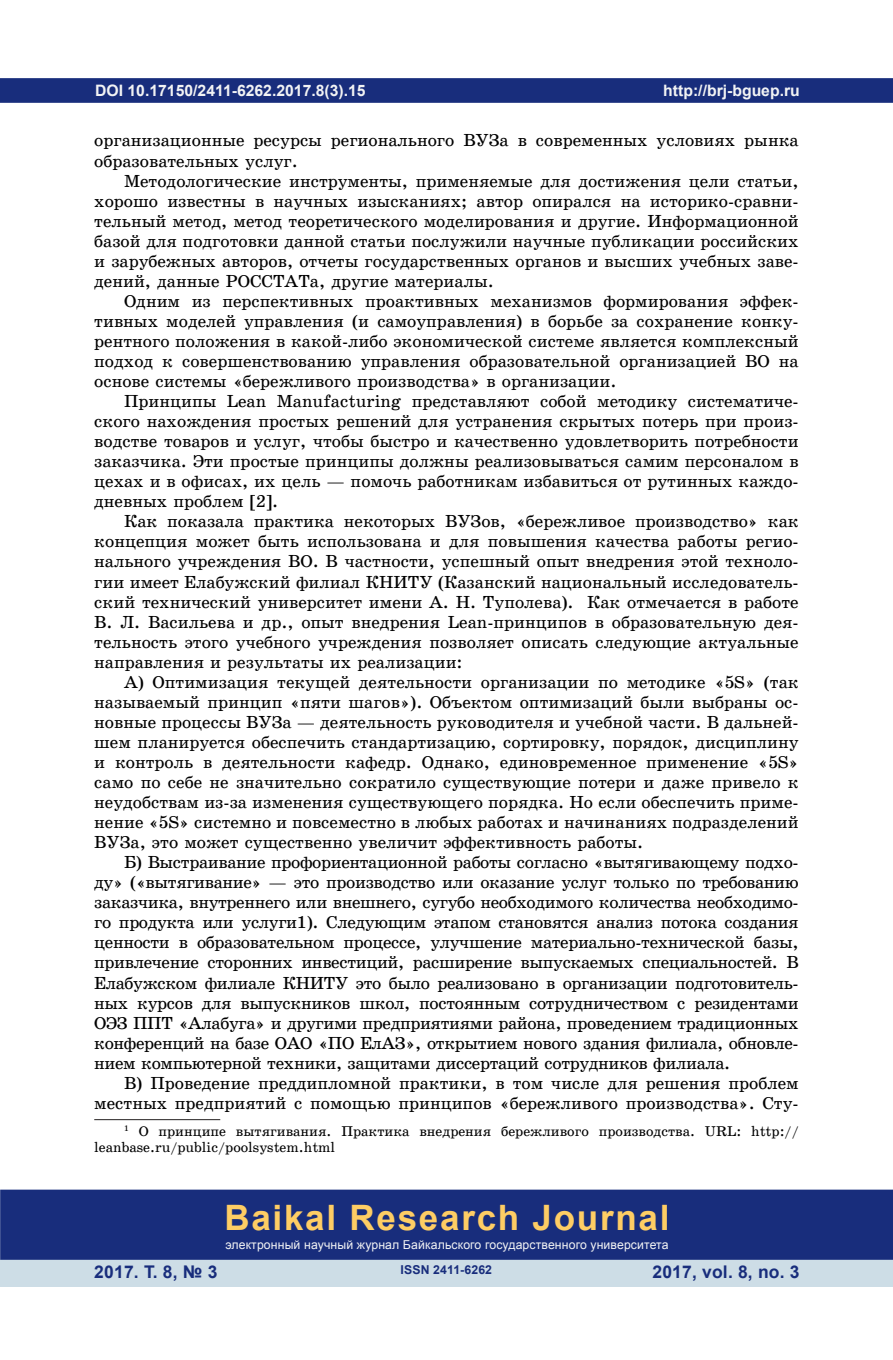
<style>
.page{position:relative;width:893px;height:1360px;background:#fff}
.page>*{position:absolute;margin:0;border:0;box-sizing:border-box;transform-origin:0 0}
.t1{font:700 35px "Arial";letter-spacing:.05em;color:#fecd64}
.Текст{font:17.5px/20.1px "School Book C";color:#000;text-align:justify}
.t2{font:700 17.5px "Arial";letter-spacing:.01em;color:#182d7c}
.Текст-2{font:700 15.75px "Arial";color:#f2f3f4}
.Сноска{font:14.17px/15.9px "School Book C";color:#000}
.t3{font:12.25px "Arial";letter-spacing:.01em;color:#f2f3f4}
.t4{font:700 12.25px "Arial";letter-spacing:.01em;color:#182d7c}
</style>
<div class="page">
<div style="left:0;top:78px;width:893px;height:25px;background:#182d7c;border:2px solid #182d7c"></div>
<div style="left:0;top:1258px;width:893px;height:28px;background:#cddde6"></div>
<div style="left:0;top:1189px;width:893px;height:70px;background:#182d7c;border:2px solid #182d7c"></div>
<hr style="left:94px;top:1119px;width:126px;height:1px;background:#231f20">
<p class="Текст-2" style="left:95px;top:79px;width:272px">DOI 10.17150/2411-6262.2017.8(3).15</p>
<p class="Текст" style="left:94px;top:131px;width:706px">организационные ресурсы регионального ВУЗа в современных условиях рынка образовательных услуг.</p>
<p class="Текст" style="left:94px;top:171px;width:706px;text-indent:30px">Методологические инструменты, применяемые для достижения цели статьи, хорошо известны в научных изысканиях; автор опирался на историко-сравни&shy;тельный метод, метод теоретического моделирования и другие. Информационной базой для подготовки данной статьи послужили научные публикации российских и зарубежных авторов, отчеты государственных органов и высших учебных заве&shy;дений, данные РОССТАТа, другие материалы.</p>
<p class="Текст" style="left:94px;top:291px;width:706px;text-indent:30px">Одним из перспективных проактивных механизмов формирования эффек&shy;тивных моделей управления (и самоуправления) в борьбе за сохранение конку&shy;рентного положения в какой-либо экономической системе является комплексный подход к совершенствованию управления образовательной организацией ВО на основе системы «бережливого производства» в организации.</p>
<p class="Текст" style="left:94px;top:391px;width:706px;text-indent:30px">Принципы Lean Manufacturing представляют собой методику систематиче&shy;ского нахождения простых решений для устранения скрытых потерь при произ&shy;водстве товаров и услуг, чтобы быстро и качественно удовлетворить потребности заказчика. Эти простые принципы должны реализовываться самим персоналом в цехах и в офисах, их цель — помочь работникам избавиться от рутинных каждо&shy;дневных проблем [2].</p>
<p class="Текст" style="left:94px;top:511px;width:706px;text-indent:30px">Как показала практика некоторых ВУЗов, «бережливое производство» как концепция может быть использована и для повышения качества работы регио&shy;нального учреждения ВО. В частности, успешный опыт внедрения этой техноло&shy;гии имеет Елабужский филиал КНИТУ (Казанский национальный исследователь&shy;ский технический университет имени А. Н. Туполева). Как отмечается в работе В. Л. Васильева и др., опыт внедрения Lean-принципов в образовательную дея&shy;тельность этого учебного учреждения позволяет описать следующие актуальные направления и результаты их реализации:</p>
<p class="Текст" style="left:94px;top:672px;width:706px;text-indent:30px">А) Оптимизация текущей деятельности организации по методике «5S» (так называемый принцип «пяти шагов»). Объектом оптимизаций были выбраны ос&shy;новные процессы ВУЗа — деятельность руководителя и учебной части. В дальней&shy;шем планируется обеспечить стандартизацию, сортировку, порядок, дисциплину и контроль в деятельности кафедр. Однако, единовременное применение «5S» само по себе не значительно сократило существующие потери и даже привело к неудобствам из-за изменения существующего порядка. Но если обеспечить приме&shy;нение «5S» системно и повсеместно в любых работах и начинаниях подразделений ВУЗа, это может существенно увеличит эффективность работы.</p>
<p class="Текст" style="left:94px;top:852px;width:706px;text-indent:30px">Б) Выстраивание профориентационной работы согласно «вытягивающему подхо&shy;ду» («вытягивание» — это производство или оказание услуг только по требованию заказчика, внутреннего или внешнего, сугубо необходимого количества необходимо&shy;го продукта или услуги1). Следующим этапом становятся анализ потока создания ценности в образовательном процессе, улучшение материально-технической базы, привлечение сторонних инвестиций, расширение выпускаемых специальностей. В Елабужском филиале КНИТУ это было реализовано в организации подготовитель&shy;ных курсов для выпускников школ, постоянным сотрудничеством с резидентами ОЭЗ ППТ «Алабуга» и другими предприятиями района, проведением традиционных конференций на базе ОАО «ПО ЕлАЗ», открытием нового здания филиала, обновле&shy;нием компьютерной техники, защитами диссертаций сотрудников филиала.</p>
<p class="Текст" style="left:94px;top:1072px;width:706px;text-align:right">В) Проведение преддипломной практики, в том числе для решения проблем местных предприятий с помощью принципов «бережливого производства». Сту-</p>
<p class="Сноска" style="left:94px;top:1122px;width:706px;text-indent:30px"><sup>1</sup> О принципе вытягивания. Практика внедрения бережливого производства. URL: http:// leanbase.ru/public/poolsystem.html</p>
<p class="Текст-2" style="left:663px;top:79px;width:138px">http://brj-bguep.ru</p>
<h1 class="t1" style="left:224px;top:1193px;width:447px">Baikal Research Journal</h1>
<p class="t3" style="left:225px;top:1236px;width:445px">электронный научный журнал Байкальского государственного университета</p>
<p class="t2" style="left:94px;top:1259px;width:125px">2017. Т. 8, № 3</p>
<p class="t2" style="left:652px;top:1259px;width:149px">2017, vol. 8, no. 3</p>
<p class="t4" style="left:401px;top:1261px;width:93px">ISSN 2411-6262</p>
</div>
